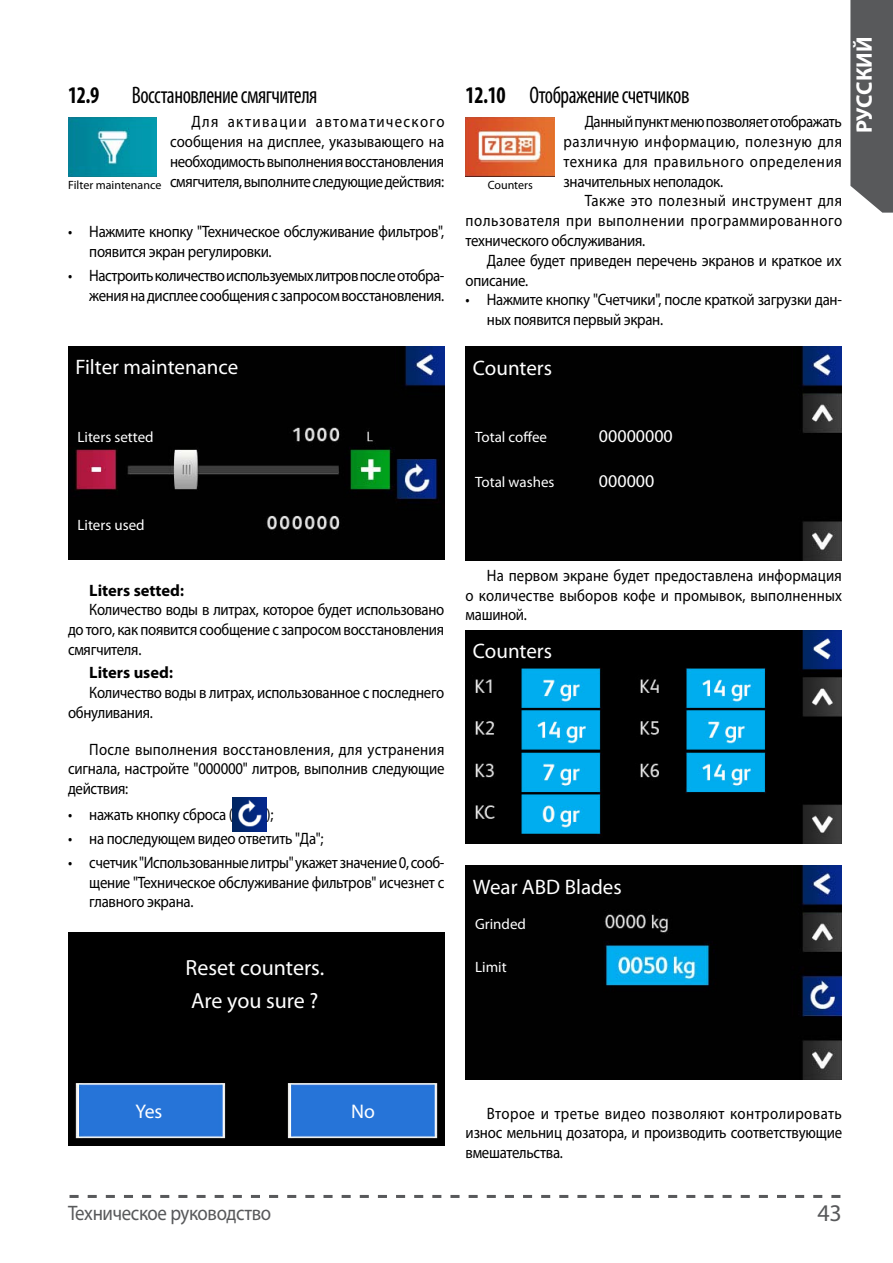
<style>
.page{position:relative;width:893px;height:1263px;background:#fff}
.page>*{position:absolute;margin:0;border:0;box-sizing:border-box;transform-origin:0 0}
.t1{font:condensed 24px "Myriad Pro";letter-spacing:-.02em;color:#000;scale:.9 1}
.t2{font:700 condensed 24px "Myriad Pro";color:#000;scale:.9 1}
.t3{font:24px "Myriad Pro";color:#58595b}
.t4{font:700 22.5px "Myriad Pro";letter-spacing:-.005em;color:#fff}
.t5{font:21.9px/32.5px "Myriad Pro";color:#fff}
.t6{font:21px "Myriad Pro";color:#fff}
.t7{font:21px "Myriad Pro";letter-spacing:-.02em;color:#58595b;scale:.9 1}
.t8{font:19.8px "Myriad Pro";color:#fff}
.t9{font:18px "Myriad Pro";color:#fff}
.t10{font:16.5px/19.8px "Myriad Pro";letter-spacing:-.02em;color:#000;text-align:justify;scale:.9 1}
.t11{font:700 16.5px "Myriad Pro";color:#000}
.t12{font:15px "Myriad Pro";color:#fff}
.t13{font:12px "Myriad Pro";color:#000}
.s1{font-weight:700}
</style>
<div class="page">
<svg style="left:70px;top:1195px;width:770px;height:3px"></svg>
<svg style="left:850px;top:0;width:43px;height:213px"></svg>
<img style="left:68px;top:117px;width:89px;height:59px">
<img style="left:233px;top:797px;width:34px;height:34px">
<img style="left:466px;top:117px;width:88px;height:59px">
<img style="left:68px;top:346px;width:376px;height:213px">
<div style="left:466px;top:347px;width:376px;height:213px;background:#010101"></div>
<img style="left:466px;top:866px;width:376px;height:213px">
<img style="left:466px;top:631px;width:376px;height:213px">
<img style="left:68px;top:932px;width:376px;height:214px">
<h1 class="t2" style="left:68px;top:80px;width:36px">12.9</h1>
<h1 class="t1" style="left:132px;top:81px;width:208px">Восстановление смягчителя</h1>
<p class="t10" style="left:68px;top:111px;width:420px;text-align:right">Для активации автоматического<br>сообщения на дисплее, указывающего на<br>необходимость выполнения восстановления<br><sub>Filter</sub> <sub>maintenance</sub> смягчителя, выполните следующие действия:</p>
<p class="t10" style="left:89px;top:221px;width:396px;text-indent:-21px">• Нажмите кнопку "Техническое обслуживание фильтров", появится экран регулировки.</p>
<p class="t10" style="left:68px;top:265px;width:420px;text-align:right">• Настроить количество используемых литров после отобра&shy;жения на дисплее сообщения с запросом восстановления.</p>
<p class="t6" style="left:75px;top:354px;width:164px">Filter maintenance</p>
<h1 class="t1" style="left:466px;top:81px;width:250px"><span class="s1">12.10</span> Отображение счетчиков</h1>
<p class="t10" style="left:563px;top:111px;width:311px;text-indent:21px">Данный пункт меню позволяет отображать различную информацию, полезную для техника для правильного определения значительных неполадок.</p>
<p class="t10" style="left:466px;top:191px;width:420px;text-indent:119px">Также это полезный инструмент для пользователя при выполнении программированного технического обслуживания.</p>
<p class="t10" style="left:466px;top:250px;width:419px;text-indent:21px">Далее будет приведен перечень экранов и краткое их описание.</p>
<p class="t10" style="left:487px;top:290px;width:396px;text-indent:-21px">• Нажмите кнопку "Счетчики", после краткой загрузки дан&shy;ных появится первый экран.</p>
<p class="t13" style="left:488px;top:178px;width:47px">Counters</p>
<h2 class="t4" style="left:849px;top:133px;width:98px;rotate:-90deg">РУССКИЙ</h2>
<p class="t6" style="left:473px;top:355px;width:81px">Counters</p>
<p class="t12" style="left:77px;top:427px;width:78px">Liters setted</p>
<p class="t12" style="left:77px;top:515px;width:69px">Liters used</p>
<p class="t11" style="left:89px;top:579px;width:96px">Liters setted:</p>
<p class="t10" style="left:68px;top:600px;width:420px;text-indent:21px">Количество воды в литрах, которое будет использовано до того, как появится сообщение с запросом восстановления смягчителя.</p>
<p class="t11" style="left:89px;top:662px;width:85px">Liters used:</p>
<p class="t10" style="left:68px;top:682px;width:420px;text-indent:21px">Количество воды в литрах, использованное с последнего обнуливания.</p>
<p class="t10" style="left:68px;top:739px;width:420px;text-indent:21px">После выполнения восстановления, для устранения сигнала, настройте "000000" литров, выполнив следующие действия:</p>
<p class="t10" style="left:68px;top:804px;width:185px">• нажать кнопку сброса (</p>
<p class="t10" style="left:267px;top:804px;width:9px">);</p>
<p class="t10" style="left:68px;top:828px;width:286px">• на последующем видео ответить "Да";</p>
<p class="t10" style="left:89px;top:852px;width:396px;text-indent:-21px">• счетчик "Использованные литры" укажет значение 0, сооб&shy;щение "Техническое обслуживание фильтров" исчезнет с главного экрана.</p>
<h3 class="t5" style="left:185px;top:951px;width:140px">Reset counters.<br>Are you sure ?</h3>
<p class="t12" style="left:475px;top:428px;width:73px">Total coffee</p>
<p class="t9" style="left:599px;top:425px;width:75px">00000000</p>
<p class="t12" style="left:475px;top:473px;width:81px">Total washes</p>
<p class="t9" style="left:599px;top:470px;width:57px">000000</p>
<p class="t10" style="left:466px;top:565px;width:420px;text-indent:21px">На первом экране будет предоставлена информация о количестве выборов кофе и промывок, выполненных машиной.</p>
<p class="t6" style="left:473px;top:638px;width:81px">Counters</p>
<p class="t6" style="left:473px;top:873px;width:150px">Wear ABD Blades</p>
<p class="t12" style="left:475px;top:914px;width:52px">Grinded</p>
<p class="t12" style="left:475px;top:958px;width:33px">Limit</p>
<p class="t8" style="left:135px;top:1099px;width:28px">Yes</p>
<p class="t8" style="left:351px;top:1099px;width:25px">No</p>
<p class="t10" style="left:466px;top:1103px;width:420px;text-indent:21px">Второе и третье видео позволяют контролировать износ мельниц дозатора, и производить соответствующие вмешательства.</p>
<p class="t7" style="left:68px;top:1200px;width:227px">Техническое руководство</p>
<h1 class="t3" style="left:817px;top:1198px;width:26px">43</h1>
</div>
